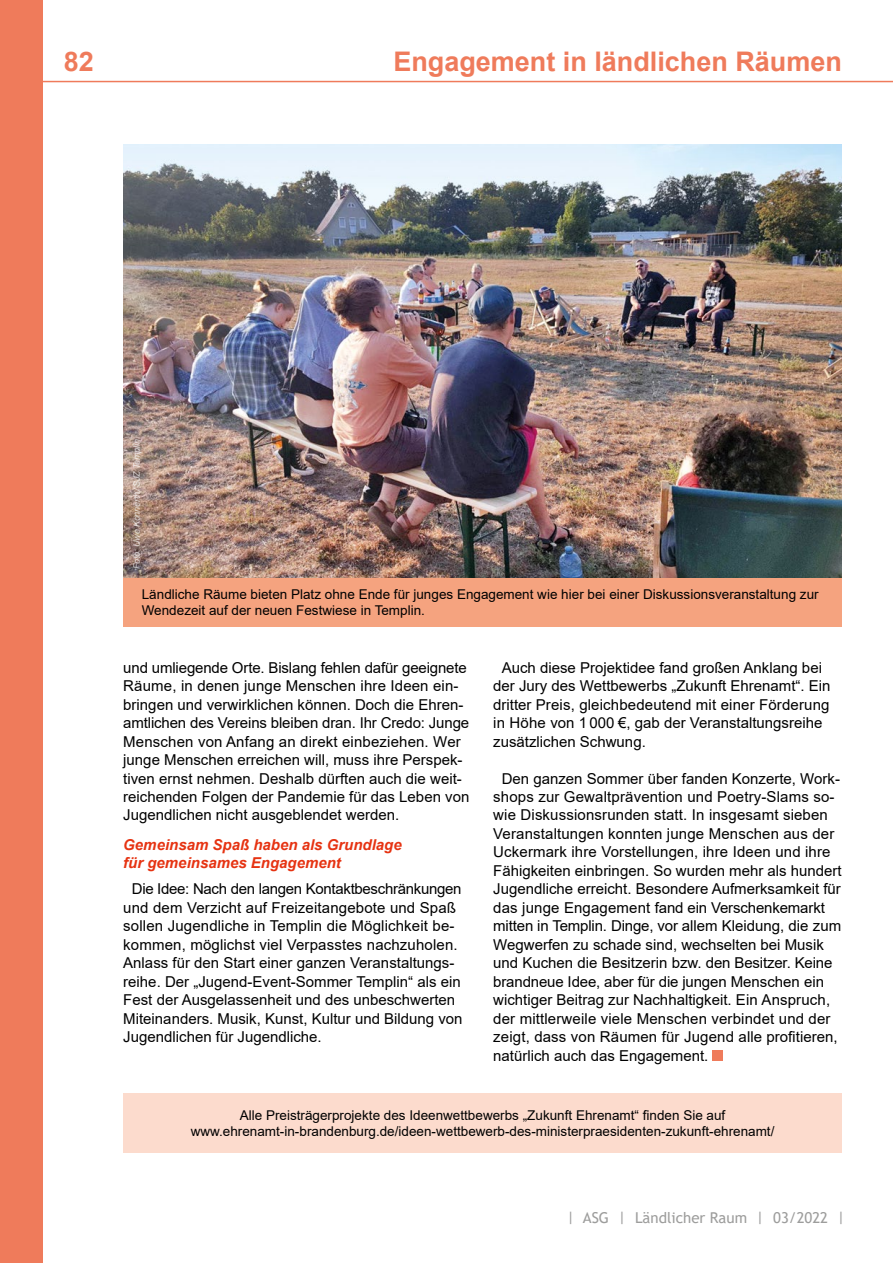
<style>
.page{position:relative;width:893px;height:1263px;background:#fff}
.page>*{position:absolute;margin:0;border:0;box-sizing:border-box;transform-origin:0 0}
.t1{font:700 27px "Arial";color:#ef7b5b}
.t2{font:15px/18.5px "Arial";color:#000}
.t3{font:italic 700 15px/17.2px "Arial";color:#e63312}
.t4{font:15px "Trebuchet MS";color:#9d9d9c}
.t5{font:13.5px/16.2px "Arial";color:#000;text-align:center}
.t6{font:italic 9px "Arial";letter-spacing:-.02em;color:#fff}
</style>
<div class="page">
<div style="left:0;top:0;width:43px;height:1263px;background:#ef7b5b"></div>
<hr style="left:0;top:81px;width:893px;height:1px;background:#ef7b5b">
<div style="left:123px;top:1093px;width:719px;height:60px;background:#fcdbcd"></div>
<div style="left:713px;top:1050px;width:10px;height:10px;background:#ef7b5b"></div>
<img style="left:123px;top:145px;width:719px;height:433px">
<div style="left:123px;top:578px;width:719px;height:49px;background:#f5a37f"></div>
<h1 class="t1" style="left:64px;top:42px;width:32px">82</h1>
<h1 class="t1" style="left:393px;top:42px;width:450px">Engagement in ländlichen Räumen</h1>
<p class="t6" style="left:131px;top:569px;width:131px;rotate:-90deg">Foto: Uwe Konnerth /SJZ Templin</p>
<p class="t5" style="left:142px;top:586px;width:678px;text-align:left">Ländliche Räume bieten Platz ohne Ende für junges Engagement wie hier bei einer Diskussionsveranstaltung zur<br>Wendezeit auf der neuen Festwiese in Templin.</p>
<p class="t2" style="left:123px;top:658px;width:348px">und umliegende Orte. Bislang fehlen dafür geeignete Räume, in denen junge Menschen ihre Ideen ein&shy;bringen und verwirklichen können. Doch die Ehren&shy;amtlichen des Vereins bleiben dran. Ihr Credo: Junge Menschen von Anfang an direkt einbeziehen. Wer junge Menschen erreichen will, muss ihre Perspek&shy;tiven ernst nehmen. Deshalb dürften auch die weit&shy;reichenden Folgen der Pandemie für das Leben von Jugendlichen nicht ausgeblendet werden.</p>
<p class="t3" style="left:123px;top:837px;width:280px">Gemeinsam Spaß haben als Grundlage für gemeinsames Engagement</p>
<p class="t2" style="left:123px;top:880px;width:341px;text-indent:9px">Die Idee: Nach den langen Kontaktbeschränkungen und dem Verzicht auf Freizeitangebote und Spaß sollen Jugendliche in Templin die Möglichkeit be&shy;kommen, möglichst viel Verpasstes nachzuholen.<br>Anlass für den Start einer ganzen Veranstaltungs&shy;reihe. Der „Jugend-Event-Sommer Templin“ als ein Fest der Ausgelassenheit und des unbeschwerten Miteinanders. Musik, Kunst, Kultur und Bildung von Jugendlichen für Jugendliche.</p>
<p class="t2" style="left:493px;top:658px;width:339px;text-indent:9px">Auch diese Projektidee fand großen Anklang bei der Jury des Wettbewerbs „Zukunft Ehrenamt“. Ein dritter Preis, gleichbedeutend mit einer Förderung in Höhe von 1 000 €, gab der Veranstaltungsreihe zusätzlichen Schwung.</p>
<p class="t2" style="left:493px;top:769px;width:350px;text-indent:9px">Den ganzen Sommer über fanden Konzerte, Work&shy;shops zur Gewaltprävention und Poetry-Slams so&shy;wie Diskussionsrunden statt. In insgesamt sieben Veranstaltungen konnten junge Menschen aus der Uckermark ihre Vorstellungen, ihre Ideen und ihre Fähigkeiten einbringen. So wurden mehr als hundert Jugendliche erreicht. Besondere Aufmerksamkeit für das junge Engagement fand ein Verschenkemarkt mitten in Templin. Dinge, vor allem Kleidung, die zum Wegwerfen zu schade sind, wechselten bei Musik und Kuchen die Besitzerin bzw. den Besitzer. Keine brandneue Idee, aber für die jungen Menschen ein wichtiger Beitrag zur Nachhaltigkeit. Ein Anspruch, der mittlerweile viele Menschen verbindet und der zeigt, dass von Räumen für Jugend alle profitieren, natürlich auch das Engagement.</p>
<p class="t5" style="left:191px;top:1107px;width:585px">Alle Preisträgerprojekte des Ideenwettbewerbs „Zukunft Ehrenamt“ finden Sie auf www.ehrenamt-in-brandenburg.de/ideen-wettbewerb-des-ministerpraesidenten-zukunft-ehrenamt/</p>
<p class="t4" style="left:567px;top:1208px;width:280px">| ASG | Ländlicher Raum | 03/2022 |</p>
</div>
